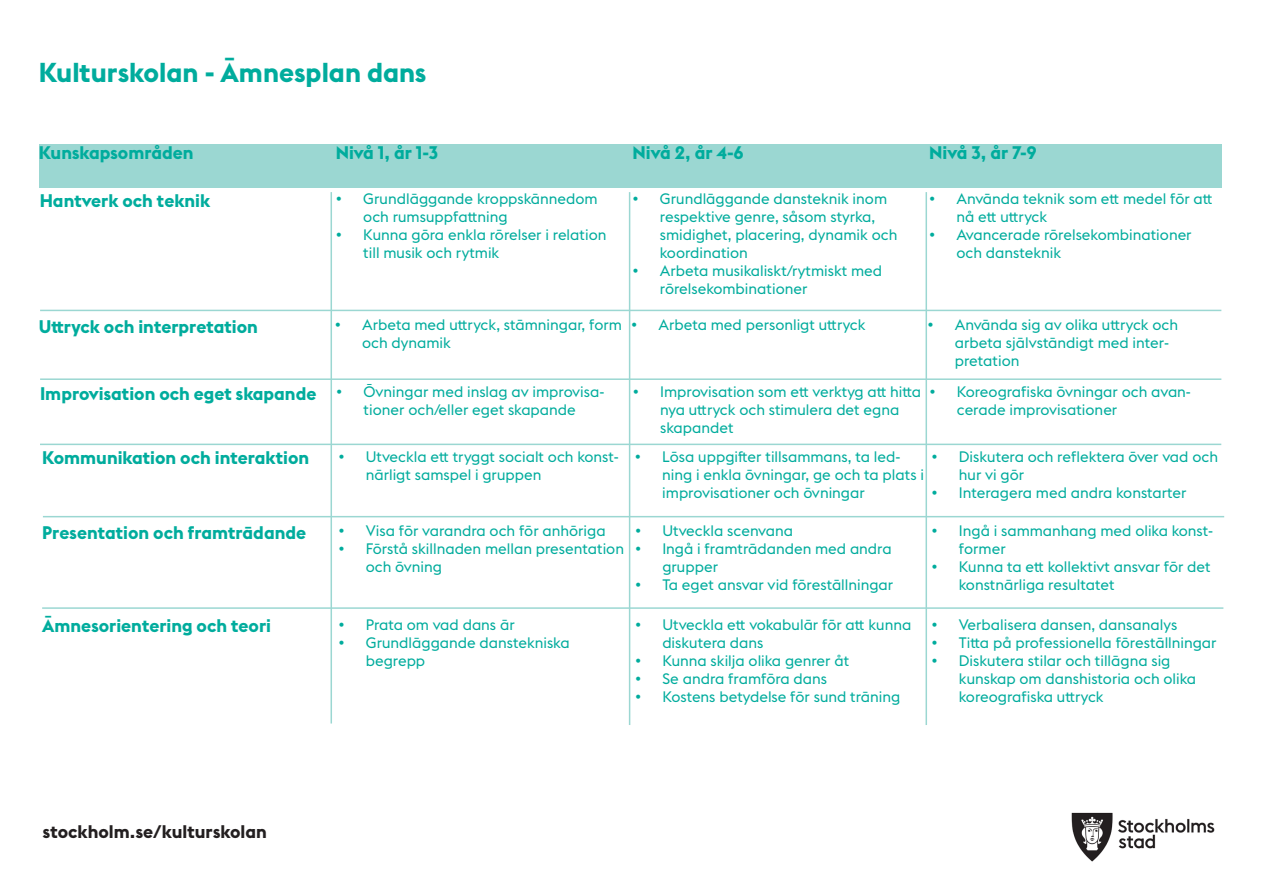
<style>
.page{position:relative;width:1263px;height:893px;background:#fff}
.page>*{position:absolute;margin:0;border:0;box-sizing:border-box;transform-origin:0 0}
.t1{font:700 27px "Stockholm Type Display";color:#00ac9d}
.t2{font:700 18px "Stockholm Type Display";color:#00ac9d}
.t3{font:700 18px "Stockholm Type Display";color:#231f20}
.t4{font:15px/18px "Stockholm Type Display";color:#00ac9d}
.s1{font-weight:400;font-size:15px}
</style>
<div class="page">
<hr style="left:330px;top:192px;width:2px;height:531px;background:#9bd7d2">
<hr style="left:925px;top:192px;width:2px;height:533px;background:#9bd7d2">
<hr style="left:629px;top:192px;width:1px;height:533px;background:#9bd7d2">
<hr style="left:40px;top:310px;width:1181px;height:1px;background:#9bd7d2">
<hr style="left:40px;top:378px;width:1181px;height:2px;background:#9bd7d2">
<hr style="left:40px;top:444px;width:1181px;height:1px;background:#9bd7d2">
<hr style="left:43px;top:516px;width:1181px;height:1px;background:#9bd7d2">
<hr style="left:42px;top:607px;width:1181px;height:2px;background:#9bd7d2">
<img style="left:1071px;top:812px;width:144px;height:50px">
<div style="left:39px;top:145px;width:1183px;height:43px;background:#9bd7d2"></div>
<h1 class="t1" style="left:39px;top:53px;width:389px">Kulturskolan - Ämnesplan dans</h1>
<p class="t2" style="left:39px;top:140px;width:156px">Kunskapsområden</p>
<p class="t2" style="left:336px;top:140px;width:104px">Nivå 1, år 1-3</p>
<p class="t2" style="left:632px;top:140px;width:112px">Nivå 2, år 4-6</p>
<p class="t2" style="left:929px;top:140px;width:109px">Nivå 3, år 7-9</p>
<p class="t2" style="left:40px;top:188px;width:172px">Hantverk och teknik</p>
<p class="t4" style="left:363px;top:189px;width:236px;text-indent:-27px">• Grundläggande kroppskännedom och rumsuppfattning</p>
<p class="t4" style="left:363px;top:225px;width:245px;text-indent:-27px">• Kunna göra enkla rörelser i relation till musik och rytmik</p>
<p class="t4" style="left:956px;top:189px;width:258px;text-indent:-27px">• Använda teknik som ett medel för att nå ett uttryck</p>
<p class="t4" style="left:956px;top:225px;width:237px;text-indent:-27px">• Avancerade rörelsekombinationer och dansteknik</p>
<p class="t4" style="left:660px;top:189px;width:239px;text-indent:-27px">• Grundläggande dansteknik inom respektive genre, såsom styrka, smidighet, placering, dynamik och koordination</p>
<p class="t4" style="left:660px;top:261px;width:224px;text-indent:-27px">• Arbeta musikaliskt/rytmiskt med rörelsekombinationer</p>
<p class="t2" style="left:39px;top:313px;width:221px">Uttryck och interpretation</p>
<p class="t4" style="left:362px;top:315px;width:261px;text-indent:-27px">• Arbeta med uttryck, stämningar, form och dynamik</p>
<p class="t4" style="left:631px;top:315px;width:236px">• Arbeta med personligt uttryck</p>
<p class="t4" style="left:955px;top:315px;width:225px;text-indent:-27px">• Använda sig av olika uttryck och arbeta självständigt med inter&shy;pretation</p>
<p class="t2" style="left:40px;top:381px;width:304px">Improvisation och eget skapande <span class="s1">•</span></p>
<p class="t4" style="left:364px;top:382px;width:242px">Övningar med inslag av improvisa&shy;tioner och/eller eget skapande</p>
<p class="t4" style="left:660px;top:382px;width:263px;text-indent:-27px">• Improvisation som ett verktyg att hitta nya uttryck och stimulera det egna skapandet</p>
<p class="t4" style="left:957px;top:382px;width:236px;text-indent:-27px">• Koreografiska övningar och avan&shy;cerade improvisationer</p>
<p class="t2" style="left:42px;top:445px;width:269px">Kommunikation och interaktion</p>
<p class="t4" style="left:366px;top:447px;width:255px;text-indent:-27px">• Utveckla ett tryggt socialt och konst&shy;närligt samspel i gruppen</p>
<p class="t4" style="left:662px;top:447px;width:263px;text-indent:-27px">• Lösa uppgifter tillsammans, ta led&shy;ning i enkla övningar, ge och ta plats i improvisationer och övningar</p>
<p class="t4" style="left:959px;top:447px;width:261px;text-indent:-27px">• Diskutera och reflektera över vad och hur vi gör</p>
<p class="t4" style="left:932px;top:483px;width:256px">• Interagera med andra konstarter</p>
<p class="t2" style="left:42px;top:519px;width:265px">Presentation och framträdande</p>
<p class="t4" style="left:339px;top:521px;width:268px">• Visa för varandra och för anhöriga</p>
<p class="t4" style="left:366px;top:539px;width:260px;text-indent:-27px">• Förstå skillnaden mellan presentation och övning</p>
<p class="t2" style="left:42px;top:613px;width:230px">Ämnesorientering och teori</p>
<p class="t4" style="left:339px;top:615px;width:177px">• Prata om vad dans är</p>
<p class="t4" style="left:366px;top:633px;width:205px;text-indent:-27px">• Grundläggande danstekniska begrepp</p>
<p class="t4" style="left:635px;top:521px;width:159px">• Utveckla scenvana</p>
<p class="t4" style="left:662px;top:539px;width:231px;text-indent:-27px">• Ingå i framträdanden med andra grupper</p>
<p class="t4" style="left:635px;top:575px;width:259px">• Ta eget ansvar vid föreställningar</p>
<p class="t4" style="left:662px;top:615px;width:250px;text-indent:-27px">• Utveckla ett vokabulär för att kunna diskutera dans</p>
<p class="t4" style="left:635px;top:651px;width:215px">• Kunna skilja olika genrer åt</p>
<p class="t4" style="left:635px;top:669px;width:193px">• Se andra framföra dans</p>
<p class="t4" style="left:635px;top:687px;width:267px">• Kostens betydelse för sund träning</p>
<p class="t4" style="left:959px;top:521px;width:256px;text-indent:-27px">• Ingå i sammanhang med olika konst&shy;former</p>
<p class="t4" style="left:959px;top:557px;width:253px;text-indent:-27px">• Kunna ta ett kollektivt ansvar för det konstnärliga resultatet</p>
<p class="t4" style="left:932px;top:615px;width:247px">• Verbalisera dansen, dansanalys</p>
<p class="t4" style="left:932px;top:633px;width:286px">• Titta på professionella föreställningar</p>
<p class="t4" style="left:959px;top:651px;width:239px;text-indent:-27px">• Diskutera stilar och tillägna sig kunskap om danshistoria och olika koreografiska uttryck</p>
<p class="t3" style="left:43px;top:819px;width:225px">stockholm.se/kulturskolan</p>
</div>
